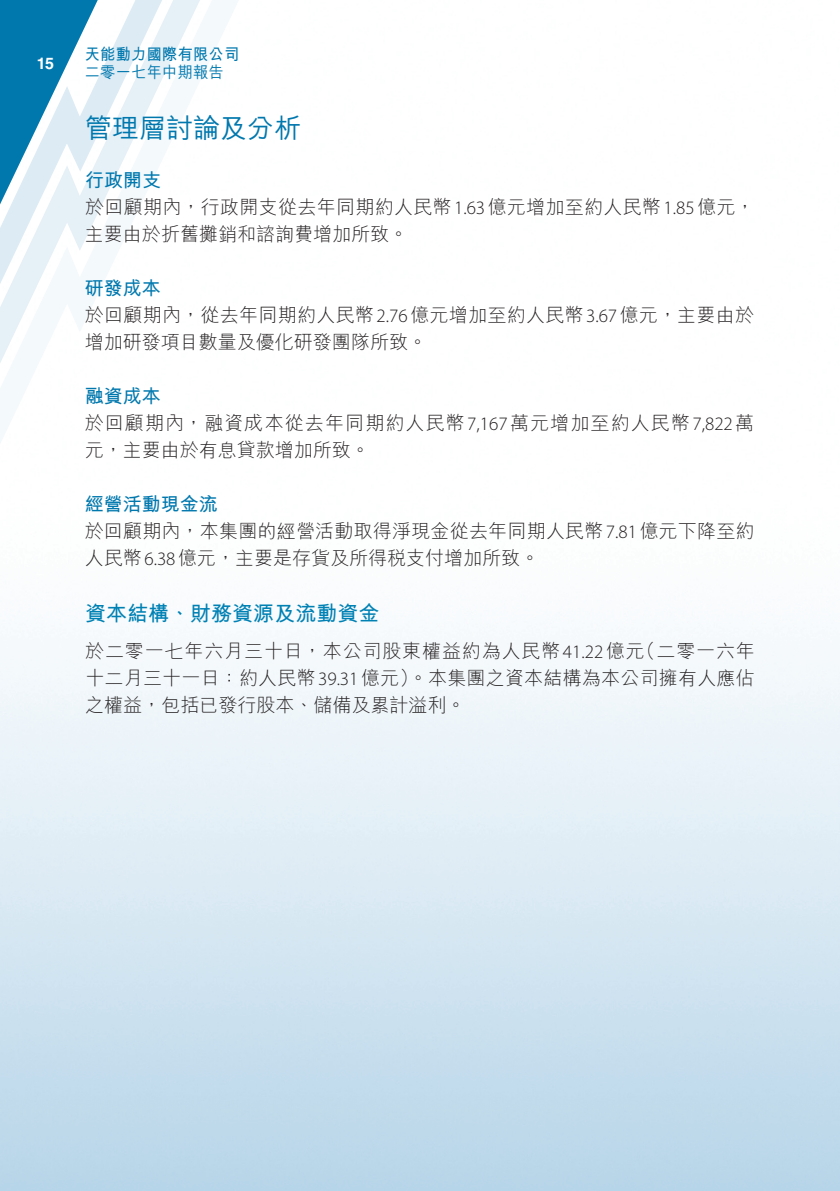
<style>
.page{position:relative;width:840px;height:1191px;background:#fff}
.page>*{position:absolute;margin:0;border:0;box-sizing:border-box;transform-origin:0 0}
.t1{font:500 27px "M Hei HK";color:#0078ae}
.t2{font:700 21px "M Hei HK";color:#0081b4}
.t3{font:300 19px/27px "M Hei HK";letter-spacing:.01em;color:#231f20}
.t4{font:300 19px/27px "M Hei HK";letter-spacing:.06em;color:#231f20}
.t5{font:700 16px "M Hei HK";letter-spacing:.015em;color:#0078ae;scale:.95 1}
.t6{font:500 16px "M Hei HK";letter-spacing:.015em;color:#0078ae;scale:.95 1}
.t7{font:700 16px "Helvetica LT Std";color:#fff}
.s1{font-weight:700;color:#0078ae}
.s2{font-family:"Myriad Pro"}
</style>
<div class="page">
<svg style="left:0;top:0;width:239px;height:444px"></svg>
<svg style="left:0;top:0;width:200px;height:364px"></svg>
<svg style="left:0;top:0;width:111px;height:342px"></svg>
<p class="t7" style="left:37px;top:54px;width:19px">15</p>
<p class="t5" style="left:85px;top:43px;width:164px">天能動力國際有限公司</p>
<p class="t6" style="left:85px;top:61px;width:148px">二零一七年中期報告</p>
<h1 class="t1" style="left:85px;top:108px;width:217px">管理層討論及分析</h1>
<p class="t3" style="left:85px;top:166px;width:670px"><span class="s1">行政開支<br></span>於回顧期內，行政開支從去年同期約人民幣<span class="s2">1.63</span>億元增加至約人民幣<span class="s2">1.85</span>億元，主要由於折舊攤銷和諮詢費增加所致。</p>
<p class="t3" style="left:85px;top:274px;width:670px"><span class="s1">研發成本<br></span>於回顧期內，從去年同期約人民幣<span class="s2">2.76</span>億元增加至約人民幣<span class="s2">3.67</span>億元，主要由於增加研發項目數量及優化研發團隊所致。</p>
<p class="t4" style="left:85px;top:382px;width:670px"><span class="s1">融資成本<br></span>於回顧期內，融資成本從去年同期約人民幣<span class="s2">7,167</span>萬元增加至約人民幣<span class="s2">7,822</span>萬元，主要由於有息貸款增加所致。</p>
<p class="t3" style="left:85px;top:490px;width:671px"><span class="s1">經營活動現金流<br></span>於回顧期內，本集團的經營活動取得淨現金從去年同期人民幣<span class="s2">7.81</span>億元下降至約人民幣<span class="s2">6.38</span>億元，主要是存貨及所得稅支付增加所致。</p>
<p class="t2" style="left:85px;top:598px;width:295px">資本結構、財務資源及流動資金</p>
<p class="t3" style="left:636px;top:637px;width:120px">（二零一六年</p>
<p class="t3" style="left:85px;top:637px;width:670px">於二零一七年六月三十日，本公司股東權益約為人民幣<span class="s2">41.22</span>億元<br>十二月三十一日：約人民幣<span class="s2">39.31</span>億元）。本集團之資本結構為本公司擁有人應佔之權益，包括已發行股本、儲備及累計溢利。</p>
</div>
